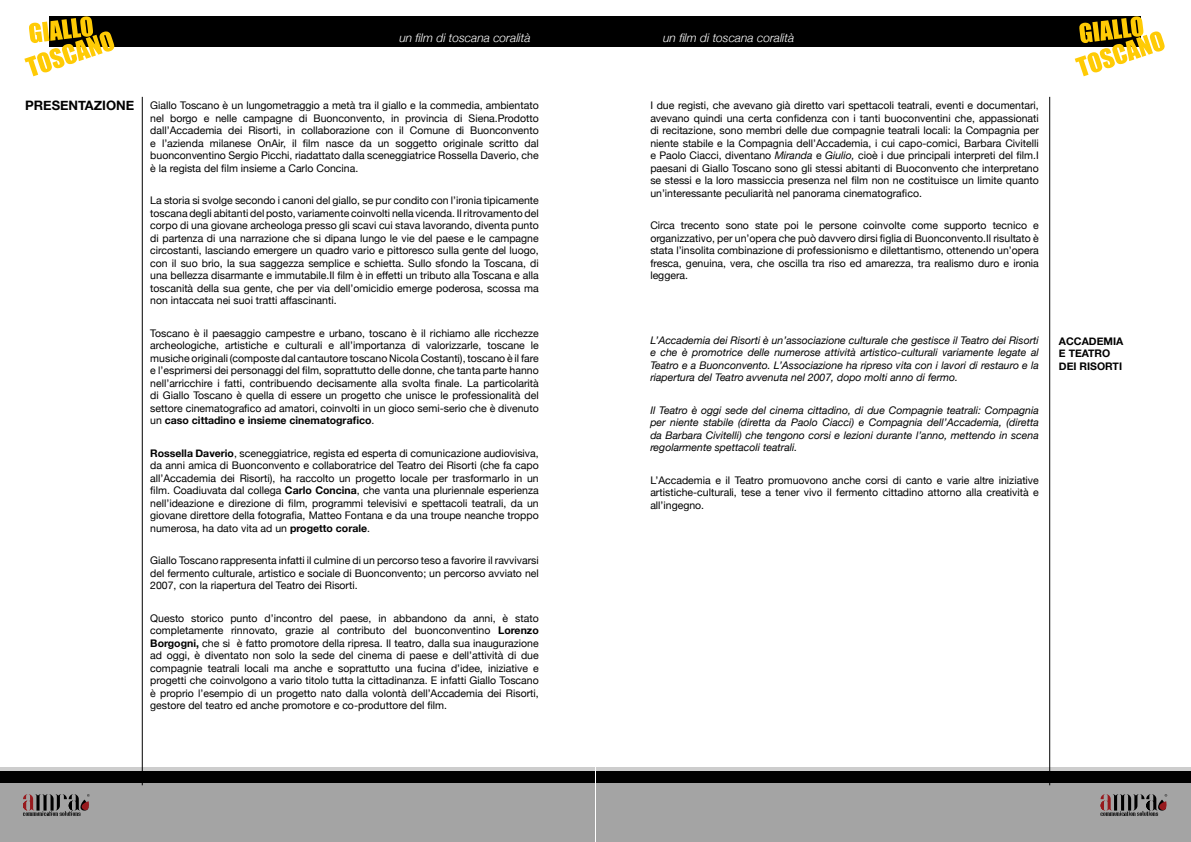
<style>
.page{position:relative;width:1191px;height:842px;background:#fff}
.page>*{position:absolute;margin:0;border:0;box-sizing:border-box;transform-origin:0 0}
.t1{font:700 13px "Helvetica Neue";color:#000}
.t2{font:italic 300 12px "Helvetica Neue";color:#fff}
.t3{font:10.5px/12.5px "Helvetica Neue";color:#000;text-align:justify}
.t4{font:italic 10.5px/12.5px "Helvetica Neue";color:#000;text-align:justify}
.t5{font:700 10.5px/12.5px "Helvetica Neue";color:#000}
.s1{font-weight:700}
.s2{font-style:italic}
</style>
<div class="page">
<div style="left:0;top:767px;width:595px;height:75px;background:#cdcdcd"></div>
<div style="left:596px;top:767px;width:595px;height:75px;background:#cdcdcd"></div>
<div style="left:0;top:777px;width:595px;height:65px;background:#a4a4a4"></div>
<div style="left:49px;top:16px;width:546px;height:31px;background:#000"></div>
<div style="left:0;top:771px;width:595px;height:12px;background:#000"></div>
<div style="left:596px;top:771px;width:595px;height:12px;background:#000"></div>
<div style="left:595px;top:17px;width:546px;height:30px;background:#000"></div>
<div style="left:596px;top:783px;width:595px;height:59px;background:#a4a4a4"></div>
<hr style="left:142px;top:97px;width:1px;height:688px;background:#000">
<hr style="left:1049px;top:97px;width:1px;height:688px;background:#000">
<svg style="left:24px;top:16px;width:90px;height:60px"></svg>
<svg style="left:1074px;top:16px;width:90px;height:60px"></svg>
<svg style="left:23px;top:794px;width:67px;height:22px"></svg>
<svg style="left:1100px;top:794px;width:67px;height:22px"></svg>
<p class="t2" style="left:399px;top:28px;width:133px">un film di toscana coralità</p>
<p class="t2" style="left:663px;top:28px;width:133px">un film di toscana coralità</p>
<p class="t1" style="left:25px;top:93px;width:111px">PRESENTAZIONE</p>
<p class="t3" style="left:150px;top:98px;width:390px">Giallo Toscano è un lungometraggio a metà tra il giallo e la commedia, ambientato nel borgo e nelle campagne di Buonconvento, in provincia di Siena.Prodotto dall’Accademia dei Risorti, in collaborazione con il Comune di Buonconvento e l’azienda milanese OnAir, il film nasce da un soggetto originale scritto dal buonconventino Sergio Picchi, riadattato dalla sceneggiatrice Rossella Daverio, che è la regista del film insieme a Carlo Concina.</p>
<p class="t3" style="left:150px;top:193px;width:390px">La storia si svolge secondo i canoni del giallo, se pur condito con l’ironia tipicamente toscana degli abitanti del posto, variamente coinvolti nella vicenda. Il ritrovamento del corpo di una giovane archeologa presso gli scavi cui stava lavorando, diventa punto di partenza di una narrazione che si dipana lungo le vie del paese e le campagne circostanti, lasciando emergere un quadro vario e pittoresco sulla gente del luogo, con il suo brio, la sua saggezza semplice e schietta. Sullo sfondo la Toscana, di una bellezza disarmante e immutabile.Il film è in effetti un tributo alla Toscana e alla toscanità della sua gente, che per via dell’omicidio emerge poderosa, scossa ma non intaccata nei suoi tratti affascinanti.</p>
<p class="t3" style="left:150px;top:326px;width:390px">Toscano è il paesaggio campestre e urbano, toscano è il richiamo alle ricchezze archeologiche, artistiche e culturali e all’importanza di valorizzarle, toscane le musiche originali (composte dal cantautore toscano Nicola Costanti), toscano è il fare e l’esprimersi dei personaggi del film, soprattutto delle donne, che tanta parte hanno nell’arricchire i fatti, contribuendo decisamente alla svolta finale. La particolarità di Giallo Toscano è quella di essere un progetto che unisce le professionalità del settore cinematografico ad amatori, coinvolti in un gioco semi-serio che è divenuto un <span class="s1">caso cittadino e insieme cinematografico</span>.</p>
<p class="t3" style="left:150px;top:446px;width:390px"><span class="s1">Rossella Daverio</span>, sceneggiatrice, regista ed esperta di comunicazione audiovisiva, da anni amica di Buonconvento e collaboratrice del Teatro dei Risorti (che fa capo all’Accademia dei Risorti), ha raccolto un progetto locale per trasformarlo in un film. Coadiuvata dal collega <span class="s1">Carlo Concina</span>, che vanta una pluriennale esperienza nell’ideazione e direzione di film, programmi televisivi e spettacoli teatrali, da un giovane direttore della fotografia, Matteo Fontana e da una troupe neanche troppo numerosa, ha dato vita ad un <span class="s1">progetto corale</span>.</p>
<p class="t3" style="left:150px;top:553px;width:390px">Giallo Toscano rappresenta infatti il culmine di un percorso teso a favorire il ravvivarsi del fermento culturale, artistico e sociale di Buonconvento; un percorso avviato nel 2007, con la riapertura del Teatro dei Risorti.</p>
<p class="t3" style="left:150px;top:611px;width:390px">Questo storico punto d’incontro del paese, in abbandono da anni, è stato completamente rinnovato, grazie al contributo del buonconventino <span class="s1">Lorenzo Borgogni,</span> che si è fatto promotore della ripresa. Il teatro, dalla sua inaugurazione ad oggi, è diventato non solo la sede del cinema di paese e dell’attività di due compagnie teatrali locali ma anche e soprattutto una fucina d’idee, iniziative e progetti che coinvolgono a vario titolo tutta la cittadinanza. E infatti Giallo Toscano è proprio l’esempio di un progetto nato dalla volontà dell’Accademia dei Risorti, gestore del teatro ed anche promotore e co-produttore del film.</p>
<p class="t3" style="left:650px;top:98px;width:390px">I due registi, che avevano già diretto vari spettacoli teatrali, eventi e documentari, avevano quindi una certa confidenza con i tanti buoconventini che, appassionati di recitazione, sono membri delle due compagnie teatrali locali: la Compagnia per niente stabile e la Compagnia dell’Accademia, i cui capo-comici, Barbara Civitelli e Paolo Ciacci, diventano <span class="s2">Miranda</span> e <span class="s2">Giulio,</span> cioè i due principali interpreti del film.I paesani di Giallo Toscano sono gli stessi abitanti di Buoconvento che interpretano se stessi e la loro massiccia presenza nel film non ne costituisce un limite quanto un’interessante peculiarità nel panorama cinematografico.</p>
<p class="t3" style="left:650px;top:218px;width:390px">Circa trecento sono state poi le persone coinvolte come supporto tecnico e organizzativo, per un’opera che può davvero dirsi figlia di Buonconvento.Il risultato è stata l’insolita combinazione di professionismo e dilettantismo, ottenendo un’opera fresca, genuina, vera, che oscilla tra riso ed amarezza, tra realismo duro e ironia leggera.</p>
<p class="t4" style="left:650px;top:333px;width:390px">L’Accademia dei Risorti è un’associazione culturale che gestisce il Teatro dei Risorti e che è promotrice delle numerose attività artistico-culturali variamente legate al Teatro e a Buonconvento. L’Associazione ha ripreso vita con i lavori di restauro e la riapertura del Teatro avvenuta nel 2007, dopo molti anno di fermo.</p>
<p class="t4" style="left:650px;top:403px;width:390px">Il Teatro è oggi sede del cinema cittadino, di due Compagnie teatrali: Compagnia per niente stabile (diretta da Paolo Ciacci) e Compagnia dell’Accademia, (diretta da Barbara Civitelli) che tengono corsi e lezioni durante l’anno, mettendo in scena regolarmente spettacoli teatrali.</p>
<p class="t3" style="left:650px;top:473px;width:390px">L’Accademia e il Teatro promuovono anche corsi di canto e varie altre iniziative artistiche-culturali, tese a tener vivo il fermento cittadino attorno alla creatività e all’ingegno.</p>
<p class="t5" style="left:1059px;top:334px;width:66px">ACCADEMIA<br>E TEATRO<br>DEI RISORTI</p>
</div>
